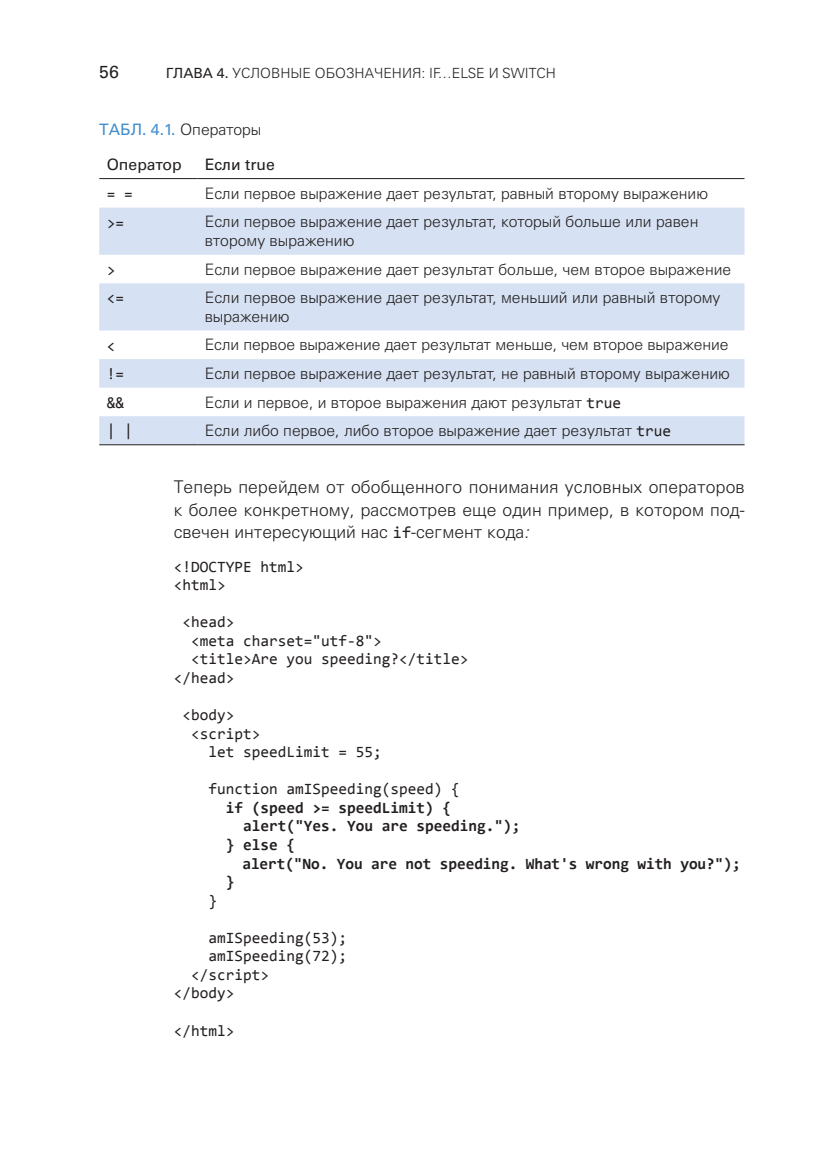
<style>
.page{position:relative;width:819px;height:1156px;background:#fff}
.page>*{position:absolute;margin:0;border:0;box-sizing:border-box;transform-origin:0 0}
.t1{font:300 17.5px/22.8px "Univers LTCYR 45";color:#231f20;text-align:justify}
.t2{font:17.5px "Univers LTCYR 55 Roman";color:#231f20}
.tabl_body{font:300 15.75px/18.9px "Univers LTCYR 45";color:#231f20}
.listing_body{font:15.75px "Consolas";color:#231f20}
.listing_yellow{font:700 15.75px "Consolas";color:#231f20}
.tabl_nazv{font:15.75px "Univers LTCYR 55 Roman";color:#428ecc}
.tabl_golovka{font:15.75px "Univers LTCYR 55 Roman";color:#231f20}
.tabl_body-2{font:15.75px "Consolas";color:#231f20}
.list_first{font:15.75px "Consolas";color:#231f20}
.list_last{font:15.75px "Consolas";color:#231f20}
.t3{font:300 14px "Univers LTCYR 45";color:#231f20}
.s1{font-family:"Univers LTCYR 55 Roman";font-weight:400}
.s2{font-family:"Univers LTCYR 45";font-weight:300;color:#231f20}
.s3{font-family:"Consolas";font-weight:400}
.s4{font-family:"Consolas";font-weight:400;font-size:16.62px}
.s5{font-style:italic}
</style>
<div class="page">
<svg style="left:99px;top:208px;width:645px;height:236px;fill:#d6e2f3"></svg>
<hr style="left:99px;top:178px;width:98px;height:1px;background:#231f20">
<hr style="left:197px;top:178px;width:547px;height:1px;background:#231f20">
<hr style="left:99px;top:444px;width:98px;height:1px;background:#231f20">
<hr style="left:197px;top:444px;width:547px;height:1px;background:#231f20">
<p class="t2" style="left:99px;top:60px;width:21px">56</p>
<p class="t3" style="left:166px;top:64px;width:86px"><span class="s1">ГЛАВА 4.</span> УСЛОВНЫЕ</p>
<p class="t3" style="left:315px;top:64px;width:11px">ОБОЗНАЧЕНИЯ</p>
<p class="t3" style="left:421px;top:64px;width:40px">: IF…ELSE</p>
<p class="t3" style="left:488px;top:64px;width:24px">И SWITCH</p>
<p class="tabl_nazv" style="left:99px;top:119px;width:164px">ТАБЛ. 4.1. <span class="s2">ОПЕРАТОРЫ</span></p>
<p class="tabl_golovka" style="left:107px;top:154px;width:77px">Оператор</p>
<p class="tabl_golovka" style="left:205px;top:154px;width:72px">Если true</p>
<p class="tabl_body-2" style="left:107px;top:183px;width:27px">= =</p>
<p class="tabl_body" style="left:205px;top:183px;width:505px">ЕСЛИ ПЕРВОЕ ВЫРАЖЕНИЕ ДАЕТ РЕЗУЛЬТАТ, РАВНЫЙ ВТОРОМУ ВЫРАЖЕНИЮ</p>
<p class="tabl_body-2" style="left:107px;top:212px;width:19px">&gt;=</p>
<p class="tabl_body" style="left:205px;top:212px;width:495px">ЕСЛИ ПЕРВОЕ ВЫРАЖЕНИЕ ДАЕТ РЕЗУЛЬТАТ, КОТОРЫЙ БОЛЬШЕ ИЛИ РАВЕН<br>ВТОРОМУ ВЫРАЖЕНИЮ</p>
<p class="tabl_body-2" style="left:107px;top:259px;width:10px">&gt;</p>
<p class="tabl_body" style="left:205px;top:259px;width:528px">ЕСЛИ ПЕРВОЕ ВЫРАЖЕНИЕ ДАЕТ РЕЗУЛЬТАТ БОЛЬШЕ, ЧЕМ ВТОРОЕ ВЫРАЖЕНИЕ</p>
<p class="tabl_body-2" style="left:107px;top:288px;width:19px">&lt;=</p>
<p class="tabl_body" style="left:205px;top:288px;width:517px">ЕСЛИ ПЕРВОЕ ВЫРАЖЕНИЕ ДАЕТ РЕЗУЛЬТАТ, МЕНЬШИЙ ИЛИ РАВНЫЙ ВТОРОМУ<br>ВЫРАЖЕНИЮ</p>
<p class="tabl_body-2" style="left:107px;top:335px;width:10px">&lt;</p>
<p class="tabl_body" style="left:205px;top:335px;width:525px">ЕСЛИ ПЕРВОЕ ВЫРАЖЕНИЕ ДАЕТ РЕЗУЛЬТАТ МЕНЬШЕ, ЧЕМ ВТОРОЕ ВЫРАЖЕНИЕ</p>
<p class="tabl_body-2" style="left:107px;top:363px;width:19px">!=</p>
<p class="tabl_body" style="left:205px;top:363px;width:526px">ЕСЛИ ПЕРВОЕ ВЫРАЖЕНИЕ ДАЕТ РЕЗУЛЬТАТ, НЕ РАВНЫЙ ВТОРОМУ ВЫРАЖЕНИЮ</p>
<p class="tabl_body-2" style="left:107px;top:392px;width:19px">&amp;&amp;</p>
<p class="tabl_body" style="left:205px;top:392px;width:418px">ЕСЛИ И ПЕРВОЕ, И ВТОРОЕ ВЫРАЖЕНИЯ ДАЮТ РЕЗУЛЬТАТ <span class="s3">true</span></p>
<p class="tabl_body-2" style="left:107px;top:420px;width:27px">| |</p>
<p class="tabl_body" style="left:205px;top:421px;width:468px">ЕСЛИ ЛИБО ПЕРВОЕ, ЛИБО ВТОРОЕ ВЫРАЖЕНИЕ ДАЕТ РЕЗУЛЬТАТ <span class="s3">true</span></p>
<p class="t1" style="left:174px;top:475px;width:572px">ТЕПЕРЬ ПЕРЕЙДЕМ ОТ ОБОБЩЕННОГО ПОНИМАНИЯ УСЛОВНЫХ ОПЕРАТОРОВ К БОЛЕЕ КОНКРЕТНОМУ, РАССМОТРЕВ ЕЩЕ ОДИН ПРИМЕР, В КОТОРОМ ПОД-СВЕЧЕН ИНТЕРЕСУЮЩИЙ НАС <span class="s4">if</span>-СЕГМЕНТ КОДА<span class="s5">:</span></p>
<p class="list_first" style="left:174px;top:556px;width:131px">&lt;!DOCTYPE html&gt;</p>
<p class="listing_body" style="left:174px;top:574px;width:53px">&lt;html&gt;</p>
<p class="listing_body" style="left:182px;top:611px;width:53px">&lt;head&gt;</p>
<p class="listing_body" style="left:191px;top:630px;width:192px">&lt;meta charset="utf-8"&gt;</p>
<p class="listing_body" style="left:191px;top:648px;width:279px">&lt;title&gt;Are you speeding?&lt;/title&gt;</p>
<p class="listing_body" style="left:174px;top:667px;width:62px">&lt;/head&gt;</p>
<p class="listing_body" style="left:182px;top:704px;width:53px">&lt;body&gt;</p>
<p class="listing_body" style="left:191px;top:723px;width:71px">&lt;script&gt;</p>
<p class="listing_body" style="left:208px;top:741px;width:175px">let speedLimit = 55;</p>
<p class="listing_body" style="left:208px;top:778px;width:253px">function amISpeeding(speed) {</p>
<p class="listing_yellow" style="left:226px;top:798px;width:227px">if (speed &gt;= speedLimit) {</p>
<p class="listing_yellow" style="left:243px;top:816px;width:279px">alert("Yes. You are speeding.");</p>
<p class="listing_yellow" style="left:226px;top:835px;width:71px">} else {</p>
<p class="listing_yellow" style="left:242px;top:853px;width:499px">alert("No. You are not speeding. What's wrong with you?");</p>
<p class="listing_yellow" style="left:226px;top:872px;width:10px">}</p>
<p class="listing_body" style="left:208px;top:890px;width:10px">}</p>
<p class="listing_body" style="left:208px;top:927px;width:140px">amISpeeding(53);</p>
<p class="listing_body" style="left:208px;top:945px;width:140px">amISpeeding(72);</p>
<p class="listing_body" style="left:191px;top:964px;width:79px">&lt;/script&gt;</p>
<p class="listing_body" style="left:174px;top:982px;width:62px">&lt;/body&gt;</p>
<p class="list_last" style="left:174px;top:1019px;width:62px">&lt;/html&gt;</p>
</div>
